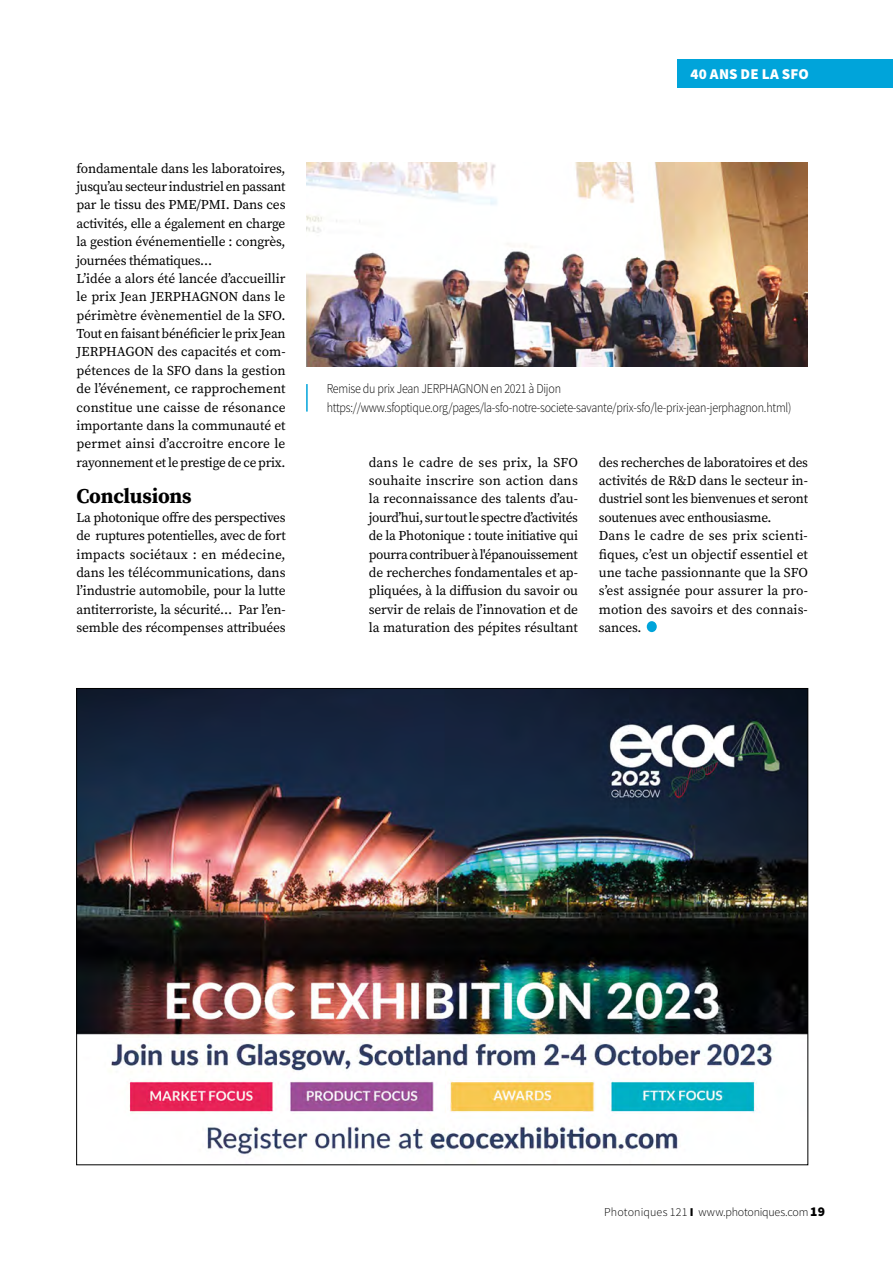
<style>
.page{position:relative;width:893px;height:1263px;background:#fff}
.page>*{position:absolute;margin:0;border:0;box-sizing:border-box;transform-origin:0 0}
.t1{font:700 21px "Source Serif Pro";letter-spacing:-.01em;color:#000}
.t2{font:900 15px "Source Sans Pro";letter-spacing:.015em;color:#fff}
.t3{font:13.5px/18.3px "Source Serif Pro";letter-spacing:-.01em;color:#000}
.t4{font:300 13.5px/18.3px "Source Sans Pro";letter-spacing:-.02em;color:#000;scale:.89 1}
.t5{font:300 12px "Source Sans Pro";letter-spacing:.005em;color:#000}
.s1{font-weight:900}
.s2{font-weight:900;font-size:13.5px}
</style>
<div class="page">
<div style="left:647px;top:621px;width:10px;height:11px;background:#00a4da;border-radius:50%"></div>
<img style="left:306px;top:163px;width:502px;height:204px">
<hr style="left:306px;top:384px;width:2px;height:28px;background:#00a4da">
<img style="left:78px;top:690px;width:728px;height:465px">
<div style="left:677px;top:59px;width:216px;height:29px;background:#00a4da"></div>
<p class="t3" style="left:77px;top:159px;width:211px">fondamentale dans les laboratoires, jusqu’au secteur industriel en passant par le tissu des PME/PMI. Dans ces activités, elle a également en charge la gestion événementielle : congrès, journées thématiques…<br>L’idée a alors été lancée d’accueillir le prix Jean JERPHAGNON dans le périmètre évènementiel de la SFO.<br>Tout en faisant bénéficier le prix Jean JERPHAGON des capacités et com&shy;pétences de la SFO dans la gestion de l’événement, ce rapprochement constitue une caisse de résonance importante dans la communauté et permet ainsi d’accroitre encore le rayonnement et le prestige de ce prix.</p>
<h1 class="t1" style="left:77px;top:482px;width:117px">Conclusions</h1>
<p class="t3" style="left:77px;top:508px;width:211px;text-align:justify">La photonique offre des perspectives de ruptures potentielles, avec de fort impacts sociétaux : en médecine, dans les télécommunications, dans l’industrie automobile, pour la lutte antiterroriste, la sécurité… Par l’en&shy;semble des récompenses attribuées</p>
<p class="t2" style="left:690px;top:64px;width:120px">40 ANS DE LA SFO</p>
<p class="t4" style="left:327px;top:380px;width:524px">Remise du prix Jean JERPHAGNON en 2021 à Dijon https://www.sfoptique.org/pages/la-sfo-notre-societe-savante/prix-sfo/le-prix-jean-jerphagnon.html)</p>
<p class="t3" style="left:369px;top:453px;width:211px;text-align:justify">dans le cadre de ses prix, la SFO souhaite inscrire son action dans la reconnaissance des talents d’au&shy;jourd’hui, sur tout le spectred’activités de la Photonique : toute initiative qui pourra contribuer à l'épanouissement de recherches fondamentales et ap&shy;pliquées, à la diffusion du savoir ou servir de relais de l’innovation et de la maturation des pépites résultant</p>
<p class="t3" style="left:599px;top:453px;width:211px">des recherches de laboratoires et des activités de R&amp;D dans le secteur in&shy;dustriel sont les bienvenues et seront soutenues avec enthousiasme.<br>Dans le cadre de ses prix scienti&shy;fiques, c’est un objectif essentiel et une tache passionnante que la SFO s’est assignée pour assurer la pro&shy;motion des savoirs et des connais&shy;sances.</p>
<p class="t5" style="left:604px;top:1205px;width:222px">Photoniques 121 <span class="s1">I</span> www.photoniques.com <span class="s2">19</span></p>
</div>
